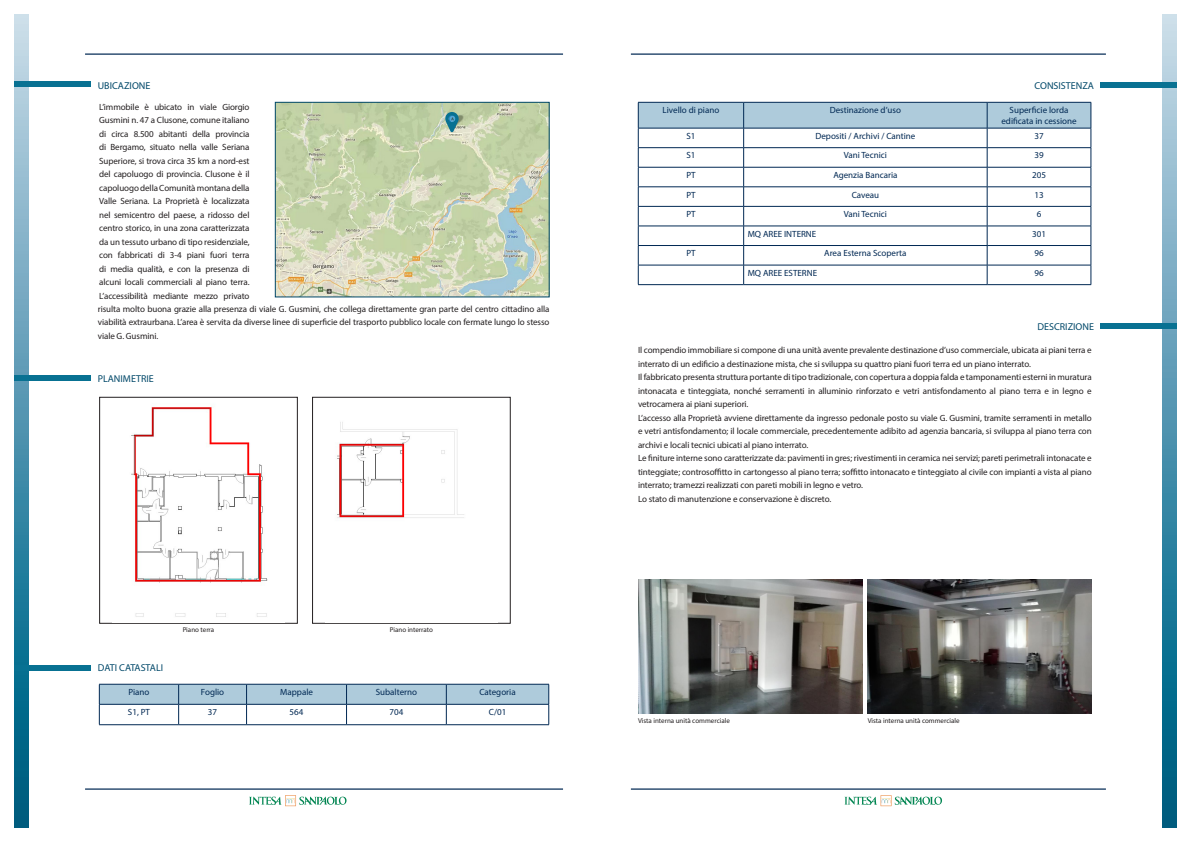
<style>
.page{position:relative;width:1191px;height:842px;background:#fff}
.page>*{position:absolute;margin:0;border:0;box-sizing:border-box;transform-origin:0 0}
.t1{font:10px "Myriad Pro";color:#004869}
.t2{font:9px/13.5px "Myriad Pro";letter-spacing:-.01em;color:#231f20;text-align:justify}
.t3{font:9px/10.8px "Myriad Pro";color:#002853;text-align:center}
.t4{font:7px "Myriad Pro";color:#231f20}
</style>
<div class="page">
<svg style="left:1162px;top:14px;width:14px;height:814px;background:#5396b0"></svg>
<svg style="left:14px;top:14px;width:14px;height:814px;background:#5396b1"></svg>
<hr style="left:85px;top:54px;width:478px;height:1px;background:#002853">
<hr style="left:631px;top:54px;width:475px;height:1px;background:#002853">
<hr style="left:85px;top:789px;width:478px;height:1px;background:#002853">
<hr style="left:631px;top:789px;width:475px;height:1px;background:#002853">
<svg style="left:249px;top:795px;width:97px;height:11px"></svg>
<svg style="left:844px;top:795px;width:98px;height:11px"></svg>
<div style="left:14px;top:81px;width:77px;height:6px;background:#087192"></div>
<div style="left:14px;top:375px;width:77px;height:6px;background:#087192"></div>
<div style="left:1100px;top:323px;width:76px;height:6px;background:#087192"></div>
<div style="left:1100px;top:82px;width:76px;height:5px;background:#087192"></div>
<div style="left:14px;top:665px;width:77px;height:6px;background:#087192"></div>
<img style="left:867px;top:579px;width:224px;height:135px">
<img style="left:638px;top:579px;width:224px;height:135px">
<hr style="left:638px;top:284px;width:105px;height:1px;background:#002853">
<hr style="left:743px;top:284px;width:244px;height:1px;background:#002853">
<hr style="left:987px;top:284px;width:104px;height:1px;background:#002853">
<svg style="left:638px;top:102px;width:453px;height:182px"></svg>
<hr style="left:743px;top:265px;width:244px;height:1px;background:#002853">
<svg style="left:99px;top:684px;width:450px;height:40px"></svg>
<hr style="left:99px;top:724px;width:80px;height:1px;background:#002853">
<hr style="left:179px;top:724px;width:67px;height:1px;background:#002853">
<hr style="left:246px;top:724px;width:100px;height:1px;background:#002853">
<hr style="left:346px;top:724px;width:100px;height:1px;background:#002853">
<hr style="left:446px;top:724px;width:103px;height:1px;background:#002853">
<img style="left:277px;top:104px;width:270px;height:191px">
<div style="left:275px;top:102px;width:274px;height:195px;border:1px solid #004869"></div>
<svg style="left:445px;top:112px;width:14px;height:20px"></svg>
<div style="left:99px;top:397px;width:199px;height:227px;border:1px solid #231f20"></div>
<img style="left:113px;top:398px;width:172px;height:219px">
<div style="left:312px;top:397px;width:198px;height:227px;border:1px solid #231f20"></div>
<img style="left:326px;top:398px;width:171px;height:120px">
<p class="t1" style="left:98px;top:79px;width:54px">UBICAZIONE</p>
<p class="t2" style="left:99px;top:100px;width:152px">L’immobile è ubicato in viale Giorgio Gusmini n. 47 a Clusone, comune italiano di circa 8.500 abitanti della provincia di Bergamo, situato nella valle Seriana Superiore, si trova circa 35 km a nord-est del capoluogo di provincia. Clusone è il capoluogo della Comunità montana della Valle Seriana. La Proprietà è localizzata nel semicentro del paese, a ridosso del centro storico, in una zona caratterizzata da un tessuto urbano di tipo residenziale, con fabbricati di 3-4 piani fuori terra di media qualità, e con la presenza di alcuni locali commerciali al piano terra.<br>L’accessibilità mediante mezzo privato</p>
<p class="t2" style="left:98px;top:302px;width:453px">risulta molto buona grazie alla presenza di viale G. Gusmini, che collega direttamente gran parte del centro cittadino alla viabilità extraurbana. L’area è servita da diverse linee di superficie del trasporto pubblico locale con fermate lungo lo stesso viale G. Gusmini.</p>
<p class="t1" style="left:98px;top:372px;width:57px">PLANIMETRIE</p>
<p class="t1" style="left:98px;top:662px;width:67px">DATI CATASTALI</p>
<p class="t4" style="left:183px;top:626px;width:33px">Piano terra</p>
<p class="t4" style="left:390px;top:626px;width:45px">Piano interrato</p>
<p class="t3" style="left:128px;top:687px;width:23px">Piano</p>
<p class="t3" style="left:201px;top:687px;width:25px">Foglio</p>
<p class="t3" style="left:280px;top:687px;width:34px">Mappale</p>
<p class="t3" style="left:376px;top:687px;width:43px">Subalterno</p>
<p class="t3" style="left:479px;top:687px;width:38px">Categoria</p>
<p class="t3" style="left:128px;top:706px;width:24px">S1, PT</p>
<p class="t3" style="left:208px;top:706px;width:11px">37</p>
<p class="t3" style="left:290px;top:706px;width:15px">564</p>
<p class="t3" style="left:389px;top:706px;width:15px">704</p>
<p class="t3" style="left:489px;top:706px;width:19px">C/01</p>
<p class="t1" style="left:1034px;top:79px;width:61px">CONSISTENZA</p>
<p class="t3" style="left:662px;top:105px;width:58px">Livello di piano</p>
<p class="t3" style="left:829px;top:105px;width:73px">Destinazione d’uso</p>
<p class="t3" style="left:1001px;top:105px;width:77px">Superficie lorda edificata in cessione</p>
<p class="t3" style="left:686px;top:130px;width:11px">S1</p>
<p class="t3" style="left:815px;top:130px;width:102px">Depositi / Archivi / Cantine</p>
<p class="t3" style="left:1034px;top:130px;width:11px">37</p>
<p class="t3" style="left:686px;top:150px;width:11px">S1</p>
<p class="t3" style="left:843px;top:150px;width:45px">Vani Tecnici</p>
<p class="t3" style="left:1034px;top:150px;width:11px">39</p>
<p class="t3" style="left:686px;top:169px;width:11px">PT</p>
<p class="t3" style="left:833px;top:169px;width:66px">Agenzia Bancaria</p>
<p class="t3" style="left:1032px;top:169px;width:15px">205</p>
<p class="t3" style="left:686px;top:189px;width:11px">PT</p>
<p class="t3" style="left:851px;top:189px;width:29px">Caveau</p>
<p class="t3" style="left:1034px;top:189px;width:11px">13</p>
<p class="t3" style="left:686px;top:209px;width:11px">PT</p>
<p class="t3" style="left:843px;top:209px;width:45px">Vani Tecnici</p>
<p class="t3" style="left:1036px;top:209px;width:6px">6</p>
<p class="t3" style="left:747px;top:228px;width:70px">MQ AREE INTERNE</p>
<p class="t3" style="left:1032px;top:228px;width:15px">301</p>
<p class="t3" style="left:686px;top:248px;width:11px">PT</p>
<p class="t3" style="left:824px;top:248px;width:84px">Area Esterna Scoperta</p>
<p class="t3" style="left:1034px;top:248px;width:11px">96</p>
<p class="t3" style="left:747px;top:267px;width:71px">MQ AREE ESTERNE</p>
<p class="t3" style="left:1034px;top:267px;width:11px">96</p>
<p class="t1" style="left:1037px;top:321px;width:58px">DESCRIZIONE</p>
<p class="t2" style="left:638px;top:343px;width:455px">Il compendio immobiliare si compone di una unità avente prevalente destinazione d’uso commerciale, ubicata ai piani terra e interrato di un edificio a destinazione mista, che si sviluppa su quattro piani fuori terra ed un piano interrato.</p>
<p class="t2" style="left:638px;top:370px;width:455px">Il fabbricato presenta struttura portante di tipo tradizionale, con copertura a doppia falda e tamponamenti esterni in muratura intonacata e tinteggiata, nonché serramenti in alluminio rinforzato e vetri antisfondamento al piano terra e in legno e vetrocamera ai piani superiori.</p>
<p class="t2" style="left:638px;top:411px;width:455px">L’accesso alla Proprietà avviene direttamente da ingresso pedonale posto su viale G. Gusmini, tramite serramenti in metallo e vetri antisfondamento; il locale commerciale, precedentemente adibito ad agenzia bancaria, si sviluppa al piano terra con archivi e locali tecnici ubicati al piano interrato.</p>
<p class="t2" style="left:638px;top:451px;width:455px">Le finiture interne sono caratterizzate da: pavimenti in gres; rivestimenti in ceramica nei servizi; pareti perimetrali intonacate e tinteggiate; controsoffitto in cartongesso al piano terra; soffitto intonacato e tinteggiato al civile con impianti a vista al piano interrato; tramezzi realizzati con pareti mobili in legno e vetro.</p>
<p class="t2" style="left:638px;top:492px;width:195px">Lo stato di manutenzione e conservazione è discreto.</p>
<p class="t4" style="left:638px;top:717px;width:93px">Vista interna unità commerciale</p>
<p class="t4" style="left:867px;top:717px;width:93px">Vista interna unità commerciale</p>
</div>
